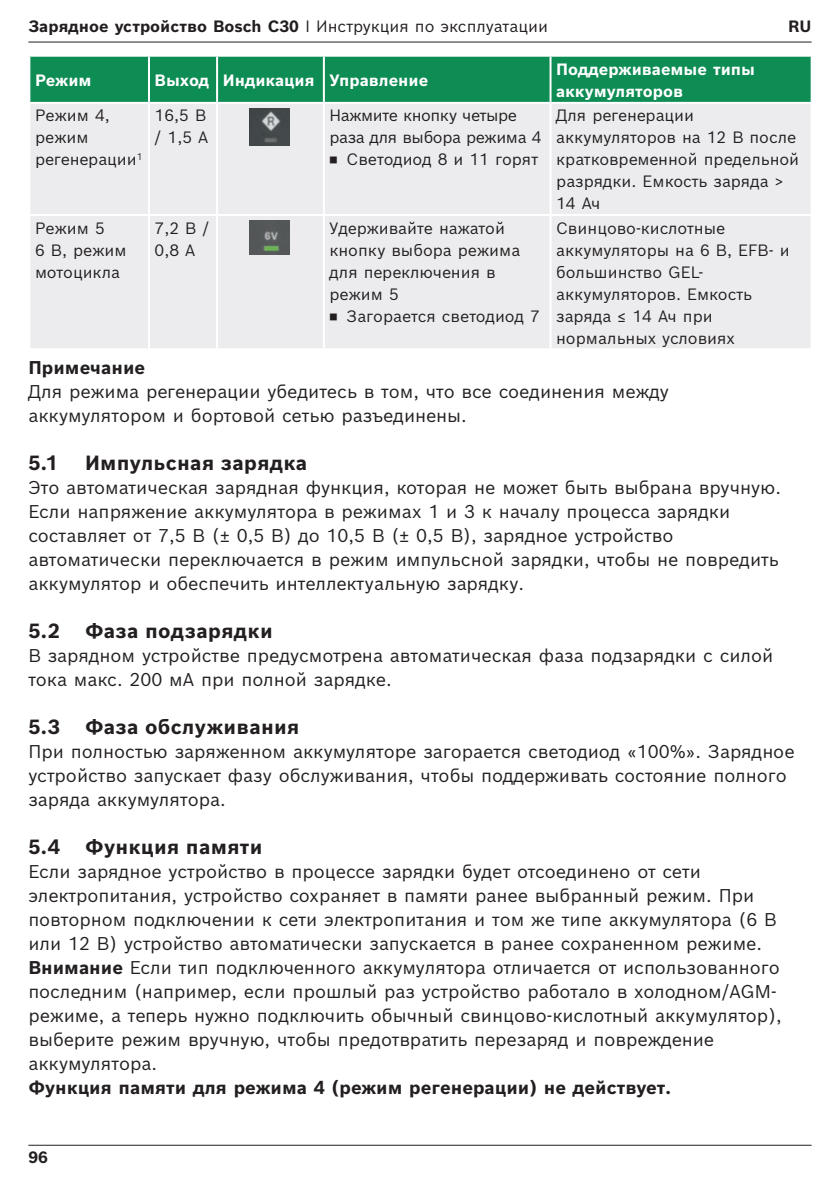
<style>
.page{position:relative;width:840px;height:1191px;background:#fff}
.page>*{position:absolute;margin:0;border:0;box-sizing:border-box;transform-origin:0 0}
.t1{font:700 20px "Bosch Sans";letter-spacing:.015em;color:#231f20}
.t2{font:18px/24px "Bosch Sans";color:#231f20}
.t3{font:700 18px "Bosch Sans";color:#231f20}
.t4{font:16px/22px "Bosch Sans";color:#231f20}
.t5{font:700 16px/22px "Bosch Sans";color:#fff}
.t6{font:16px/22px "Bosch Sans";letter-spacing:-.025em;color:#231f20}
.t7{font:700 16px "Bosch Sans";color:#231f20}
.s1{font-weight:400}
.s2{font-weight:700}
</style>
<div class="page">
<hr style="left:28px;top:1144px;width:783px;height:1px;background:#231f20">
<hr style="left:28px;top:42px;width:783px;height:1px;background:#231f20">
<div style="left:30px;top:57px;width:780px;height:45px;background:#0d8c53"></div>
<div style="left:30px;top:104px;width:780px;height:244px;background:#ececee"></div>
<hr style="left:148px;top:57px;width:2px;height:45px;background:#fff">
<hr style="left:216px;top:57px;width:2px;height:45px;background:#fff">
<hr style="left:323px;top:57px;width:2px;height:45px;background:#fff">
<hr style="left:549px;top:57px;width:2px;height:45px;background:#fff">
<hr style="left:148px;top:104px;width:2px;height:110px;background:#fff">
<hr style="left:216px;top:104px;width:2px;height:110px;background:#fff">
<hr style="left:323px;top:104px;width:2px;height:110px;background:#fff">
<hr style="left:549px;top:104px;width:2px;height:110px;background:#fff">
<hr style="left:28px;top:214px;width:121px;height:2px;background:#fff">
<hr style="left:149px;top:214px;width:68px;height:2px;background:#fff">
<hr style="left:148px;top:216px;width:2px;height:132px;background:#fff">
<hr style="left:217px;top:214px;width:107px;height:2px;background:#fff">
<hr style="left:216px;top:216px;width:2px;height:132px;background:#fff">
<hr style="left:324px;top:214px;width:226px;height:2px;background:#fff">
<hr style="left:323px;top:216px;width:2px;height:132px;background:#fff">
<hr style="left:550px;top:214px;width:262px;height:2px;background:#fff">
<hr style="left:549px;top:216px;width:2px;height:132px;background:#fff">
<img style="left:249px;top:108px;width:40px;height:37px">
<img style="left:249px;top:221px;width:40px;height:33px">
<p class="t7" style="left:28px;top:12px;width:521px">Зарядное устройство Bosch C30 <span class="s1">I Инструкция по эксплуатации</span></p>
<p class="t7" style="left:787px;top:12px;width:25px">RU</p>
<p class="t5" style="left:35px;top:68px;width:58px">Режим</p>
<p class="t5" style="left:154px;top:68px;width:275px">Выход Индикация Управление</p>
<p class="t5" style="left:556px;top:57px;width:200px">Поддерживаемые типы аккумуляторов</p>
<p class="t4" style="left:35px;top:103px;width:109px">Режим 4, режим регенерации<sup>1</sup></p>
<p class="t4" style="left:154px;top:103px;width:55px">16,5 В / 1,5 A</p>
<p class="t6" style="left:329px;top:103px;width:213px">Нажмите кнопку четыре раза для выбора режима 4 ◾ Светодиод 8 и 11 горят</p>
<p class="t4" style="left:556px;top:103px;width:244px">Для регенерации аккумуляторов на 12 В после кратковременной предельной разрядки. Емкость заряда &gt;<br>14 Ач</p>
<p class="t4" style="left:35px;top:215px;width:93px">Режим 5<br>6 В, режим мотоцикла</p>
<p class="t4" style="left:154px;top:215px;width:56px">7,2 В /<br>0,8 A</p>
<p class="t4" style="left:329px;top:215px;width:212px">Удерживайте нажатой кнопку выбора режима для переключения в режим 5<br>◾ Загорается светодиод 7</p>
<p class="t4" style="left:556px;top:215px;width:235px">Свинцово-кислотные аккумуляторы на 6 В, EFB- и большинство GEL&shy;аккумуляторов. Емкость заряда ≤ 14 Ач при нормальных условиях</p>
<p class="t3" style="left:28px;top:352px;width:118px">Примечание</p>
<p class="t2" style="left:28px;top:378px;width:641px">Для режима регенерации убедитесь в том, что все соединения между аккумулятором и бортовой сетью разъединены.</p>
<p class="t1" style="left:28px;top:446px;width:31px">5.1</p>
<p class="t1" style="left:85px;top:446px;width:223px">Импульсная зарядка</p>
<p class="t2" style="left:28px;top:474px;width:753px">Это автоматическая зарядная функция, которая не может быть выбрана вручную.<br>Если напряжение аккумулятора в режимах 1 и 3 к началу процесса зарядки составляет от 7,5 В (± 0,5 В) до 10,5 В (± 0,5 В), зарядное устройство автоматически переключается в режим импульсной зарядки, чтобы не повредить аккумулятор и обеспечить интеллектуальную зарядку.</p>
<p class="t1" style="left:28px;top:614px;width:246px">5.2 Фаза подзарядки</p>
<p class="t2" style="left:28px;top:642px;width:746px">В зарядном устройстве предусмотрена автоматическая фаза подзарядки с силой тока макс. 200 мА при полной зарядке.</p>
<p class="t1" style="left:28px;top:710px;width:33px">5.3</p>
<p class="t1" style="left:85px;top:710px;width:216px">Фаза обслуживания</p>
<p class="t2" style="left:28px;top:738px;width:767px">При полностью заряженном аккумуляторе загорается светодиод «100%». Зарядное устройство запускает фазу обслуживания, чтобы поддерживать состояние полного заряда аккумулятора.</p>
<p class="t1" style="left:28px;top:830px;width:33px">5.4</p>
<p class="t1" style="left:85px;top:830px;width:179px">Функция памяти</p>
<p class="t2" style="left:28px;top:858px;width:754px">Если зарядное устройство в процессе зарядки будет отсоединено от сети электропитания, устройство сохраняет в памяти ранее выбранный режим. При повторном подключении к сети электропитания и том же типе аккумулятора (6 В или 12 В) устройство автоматически запускается в ранее сохраненном режиме.<br><span class="s2">Внимание</span> Если тип подключенного аккумулятора отличается от использованного последним (например, если прошлый раз устройство работало в холодном/AGM&shy;режиме, а теперь нужно подключить обычный свинцово-кислотный аккумулятор), выберите режим вручную, чтобы предотвратить перезаряд и повреждение аккумулятора.</p>
<p class="t3" style="left:28px;top:1072px;width:643px">Функция памяти для режима 4 (режим регенерации) не действует.</p>
<p class="t7" style="left:28px;top:1143px;width:21px">96</p>
</div>
